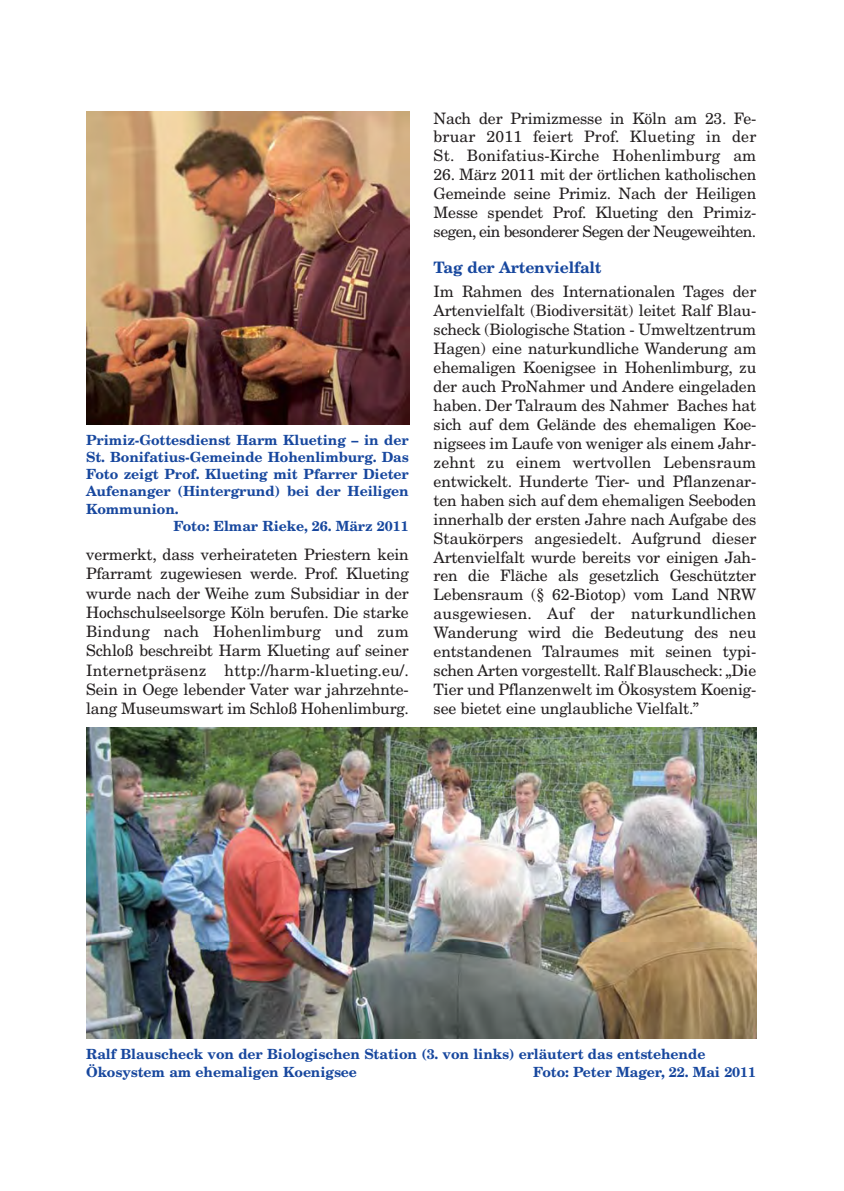
<style>
.page{position:relative;width:844px;height:1191px;background:#fff}
.page>*{position:absolute;margin:0;border:0;box-sizing:border-box;transform-origin:0 0}
.t1{font:15.75px/18.9px "New Century Schlbk";letter-spacing:-.01em;color:#231f20;text-align:justify}
.t2{font:700 15.75px "New Century Schlbk";letter-spacing:-.01em;color:#17479e}
.t3{font:700 14px/17.8px "New Century Schlbk";letter-spacing:-.005em;color:#17479e}
</style>
<div class="page">
<img style="left:86px;top:112px;width:323px;height:312px">
<img style="left:86px;top:727px;width:670px;height:311px">
<p class="t3" style="left:86px;top:432px;width:324px">Primiz-Gottesdienst Harm Klueting – in der</p>
<p class="t3" style="left:86px;top:449px;width:324px">St. Bonifatius-Gemeinde Hohenlimburg. Das</p>
<p class="t3" style="left:86px;top:466px;width:324px">Foto zeigt Prof. Klueting mit Pfarrer Dieter</p>
<p class="t3" style="left:86px;top:484px;width:324px">Aufenanger (Hintergrund) bei der Heiligen</p>
<p class="t3" style="left:86px;top:501px;width:94px">Kommunion.</p>
<p class="t3" style="left:173px;top:518px;width:237px">Foto: Elmar Rieke, 26. März 2011</p>
<p class="t1" style="left:86px;top:546px;width:324px">vermerkt, dass verheirateten Priestern kein Pfarramt zugewiesen werde. Prof. Klueting wurde nach der Weihe zum Subsidiar in der Hochschulseelsorge Köln berufen. Die starke Bindung nach Hohenlimburg und zum Schloß beschreibt Harm Klueting auf seiner Internetpräsenz http://harm-klueting.eu/.<br>Sein in Oege lebender Vater war jahrzehnte&shy;lang Museumswart im Schloß Hohenlimburg.</p>
<p class="t1" style="left:433px;top:110px;width:324px">Nach der Primizmesse in Köln am 23. Fe&shy;bruar 2011 feiert Prof. Klueting in der St. Bonifatius-Kirche Hohenlimburg am</p>
<p class="t1" style="left:433px;top:167px;width:324px">26. März 2011 mit der örtlichen katholischen Gemeinde seine Primiz. Nach der Heiligen Messe spendet Prof. Klueting den Primiz&shy;segen, ein besonderer Segen der Neugeweihten.</p>
<p class="t2" style="left:433px;top:262px;width:169px">Tag der Artenvielfalt</p>
<p class="t1" style="left:433px;top:284px;width:324px">Im Rahmen des Internationalen Tages der Artenvielfalt (Biodiversität) leitet Ralf Blau&shy;scheck (Biologische Station - Umweltzentrum Hagen) eine naturkundliche Wanderung am ehemaligen Koenigsee in Hohenlimburg, zu der auch ProNahmer und Andere eingeladen haben. Der Talraum des Nahmer Baches hat sich auf dem Gelände des ehemaligen Koe&shy;nigsees im Laufe von weniger als einem Jahr&shy;zehnt zu einem wertvollen Lebensraum entwickelt. Hunderte Tier- und Pflanzenar&shy;ten haben sich auf dem ehemaligen Seeboden innerhalb der ersten Jahre nach Aufgabe des Staukörpers angesiedelt. Aufgrund dieser Artenvielfalt wurde bereits vor einigen Jah&shy;ren die Fläche als gesetzlich Geschützter Lebensraum (§ 62-Biotop) vom Land NRW ausgewiesen. Auf der naturkundlichen Wanderung wird die Bedeutung des neu entstandenen Talraumes mit seinen typi&shy;schen Arten vorgestellt. Ralf Blauscheck: „Die Tier und Pflanzenwelt im Ökosystem Koenig&shy;see bietet eine unglaubliche Vielfalt.”</p>
<p class="t3" style="left:86px;top:1046px;width:620px">Ralf Blauscheck von der Biologischen Station (3. von links) erläutert das entstehende<br>Ökosystem am ehemaligen Koenigsee</p>
<p class="t3" style="left:533px;top:1064px;width:224px">Foto: Peter Mager, 22. Mai 2011</p>
</div>
